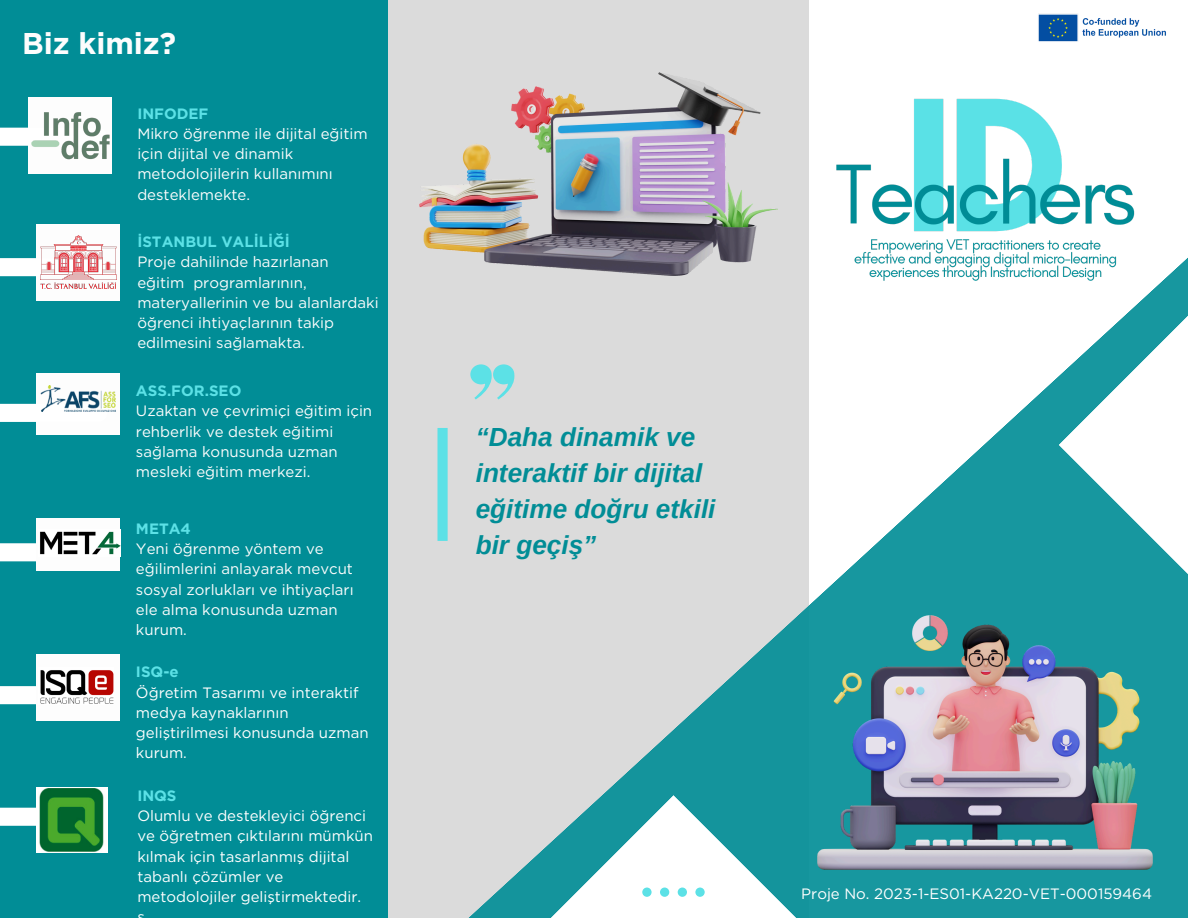
<style>
.page{position:relative;width:1188px;height:918px;background:#dbdbdb}
.page>*{position:absolute;margin:0;border:0;box-sizing:border-box;transform-origin:0 0}
.t1{font:700 30px "Gotham";color:#fdfdfd}
.t2{font:italic 700 26.25px/36px "Arimo";color:#018d96}
.t3{font:15px/20.2px "Gotham";color:#fdfdfd}
.t4{font:15px/20.2px "Gotham";color:#fff}
.t5{font:700 15px "Gotham";color:#5ce1e6}
</style>
<div class="page">
<div style="left:0;top:0;width:388px;height:918px;background:#018d96"></div>
<div style="left:0;top:808px;width:107px;height:18px;background:#fff"></div>
<div style="left:810px;top:0;width:378px;height:918px;background:#fff"></div>
<svg style="left:437px;top:275px;width:751px;height:643px"></svg>
<svg style="left:479px;top:795px;width:389px;height:123px;fill:#17979f"></svg>
<svg style="left:1058px;top:257px;width:130px;height:383px;fill:#17979f"></svg>
<img style="left:783px;top:59px;width:404px;height:242px">
<img style="left:37px;top:788px;width:70px;height:64px">
<div style="left:0;top:686px;width:107px;height:18px;background:#fff"></div>
<div style="left:0;top:543px;width:107px;height:18px;background:#fff"></div>
<div style="left:37px;top:518px;width:83px;height:52px;background:#fdfdfd"></div>
<div style="left:29px;top:97px;width:83px;height:77px;background:#fdfdfd"></div>
<div style="left:0;top:128px;width:107px;height:18px;background:#fff"></div>
<img style="left:22px;top:105px;width:88px;height:61px">
<div style="left:37px;top:225px;width:83px;height:76px;background:#fdfdfd"></div>
<div style="left:0;top:258px;width:107px;height:18px;background:#fff"></div>
<img style="left:40px;top:236px;width:77px;height:53px">
<div style="left:37px;top:373px;width:83px;height:62px;background:#fdfdfd"></div>
<div style="left:0;top:404px;width:107px;height:18px;background:#fff"></div>
<img style="left:40px;top:385px;width:76px;height:26px">
<div style="left:37px;top:654px;width:83px;height:66px;background:#fdfdfd"></div>
<img style="left:40px;top:531px;width:80px;height:24px">
<svg style="left:642px;top:888px;width:62px;height:30px;background:#e8fafb"></svg>
<img style="left:818px;top:615px;width:335px;height:254px">
<img style="left:420px;top:73px;width:358px;height:202px">
<svg style="left:470px;top:364px;width:45px;height:35px"></svg>
<div style="left:438px;top:428px;width:10px;height:113px;background:#5ce1e6"></div>
<img style="left:1038px;top:14px;width:128px;height:28px">
<img style="left:40px;top:670px;width:74px;height:34px">
<p class="t1" style="left:22px;top:25px;width:156px">Biz kimiz?</p>
<p class="t5" style="left:137px;top:104px;width:73px">INFODEF</p>
<p class="t3" style="left:137px;top:123px;width:232px">Mikro öğrenme ile dijital eğitim için dijital ve dinamik metodolojilerin kullanımını desteklemekte.</p>
<p class="t5" style="left:137px;top:233px;width:154px">İSTANBUL VALİLİĞİ</p>
<p class="t3" style="left:137px;top:252px;width:243px">Proje dahilinde hazırlanan eğitim programlarının, materyallerinin ve bu alanlardaki öğrenci ihtiyaçlarının takip edilmesini sağlamakta.</p>
<p class="t5" style="left:136px;top:382px;width:107px">ASS.FOR.SEO</p>
<p class="t3" style="left:136px;top:401px;width:238px">Uzaktan ve çevrimiçi eğitim için rehberlik ve destek eğitimi sağlama konusunda uzman mesleki eğitim merkezi.</p>
<p class="t5" style="left:136px;top:519px;width:56px">META4</p>
<p class="t3" style="left:136px;top:539px;width:219px">Yeni öğrenme yöntem ve eğilimlerini anlayarak mevcut sosyal zorlukları ve ihtiyaçları ele alma konusunda uzman kurum.</p>
<p class="t5" style="left:136px;top:663px;width:44px">ISQ-e</p>
<p class="t4" style="left:136px;top:682px;width:234px">Öğretim Tasarımı ve interaktif medya kaynaklarının geliştirilmesi konusunda uzman kurum.</p>
<p class="t5" style="left:137px;top:786px;width:41px">INQS</p>
<p class="t4" style="left:137px;top:805px;width:237px">Olumlu ve destekleyici öğrenci ve öğretmen çıktılarını mümkün kılmak için tasarlanmış dijital tabanlı çözümler ve metodolojiler geliştirmektedir.</p>
<p class="t2" style="left:476px;top:419px;width:241px">“Daha dinamik ve interaktif bir dijital eğitime doğru etkili bir geçiş”</p>
<h2 class="t4" style="left:801px;top:883px;width:352px">Proje No. 2023-1-ES01-KA220-VET-000159464</h2>
</div>
